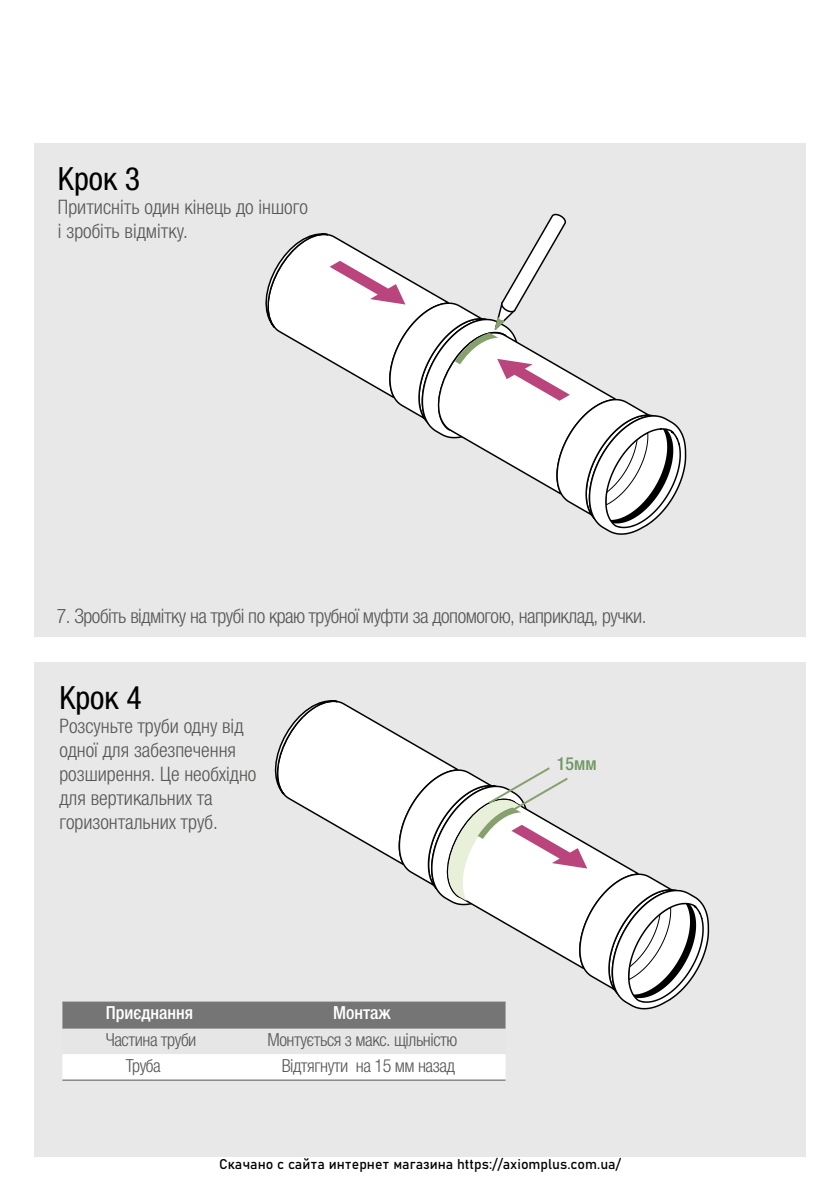
<style>
.page{position:relative;width:840px;height:1191px;background:#fff}
.page>*{position:absolute;margin:0;border:0;box-sizing:border-box;transform-origin:0 0}
.t1{font:condensed 32px "Helvetica Neue LTW1 G";color:#000}
.t2{font:300 condensed 20px/24px "Helvetica Neue LTW1 G";color:#575756}
.t3{font:300 condensed 20px "Helvetica Neue LTW1 G";letter-spacing:-.025em;color:#575756}
.t4{font:300 condensed 18px "Helvetica Neue LTW1 G";letter-spacing:-.025em;color:#575756}
.t5{font:500 condensed 18px "Helvetica Neue LTW1 G";color:#fff}
.t6{font:500 condensed 18px "Helvetica Neue LTW1 G";color:#709862}
.t7{font:14px "Bahnschrift";color:#000}
</style>
<div class="page">
<div style="left:34px;top:663px;width:771px;height:494px;background:#e8e8e8"></div>
<div style="left:34px;top:144px;width:771px;height:493px;background:#e8e8e8"></div>
<svg style="left:265px;top:213px;width:421px;height:322px"></svg>
<svg style="left:62px;top:700px;width:647px;height:380px"></svg>
<hr style="left:223px;top:1001px;width:282px;height:1px;background:#757575">
<hr style="left:223px;top:1027px;width:282px;height:1px;background:#757575">
<hr style="left:62px;top:1001px;width:161px;height:1px;background:#757575">
<hr style="left:62px;top:1027px;width:161px;height:1px;background:#757575">
<hr style="left:62px;top:1079px;width:161px;height:1px;background:#545454">
<hr style="left:223px;top:1079px;width:282px;height:1px;background:#545454">
<h1 class="t1" style="left:58px;top:160px;width:84px">Крок 3</h1>
<p class="t2" style="left:58px;top:195px;width:251px">Притисніть один кінець до іншого і зробіть відмітку.</p>
<p class="t3" style="left:57px;top:604px;width:591px">7. Зробіть відмітку на трубі по краю трубної муфти за допомогою, наприклад, ручки.</p>
<h1 class="t1" style="left:59px;top:679px;width:84px">Крок 4</h1>
<p class="t2" style="left:59px;top:714px;width:198px">Розсуньте труби одну від одної для забезпечення розширення. Це необхідно для вертикальних та горизонтальних труб.</p>
<p class="t5" style="left:106px;top:1001px;width:89px">Приєднання</p>
<p class="t4" style="left:106px;top:1028px;width:92px">Частина труби</p>
<p class="t4" style="left:267px;top:1028px;width:191px">Монтується з макс. щільністю</p>
<p class="t4" style="left:126px;top:1054px;width:37px">Труба</p>
<p class="t4" style="left:281px;top:1054px;width:175px">Відтягнути на 15 мм назад</p>
<p class="t5" style="left:333px;top:1001px;width:59px">Монтаж</p>
<p class="t6" style="left:556px;top:752px;width:41px">15мм</p>
<p class="t7" style="left:219px;top:1155px;width:403px">Скачано с сайта интернет магазина https://axiomplus.com.ua/</p>
</div>
